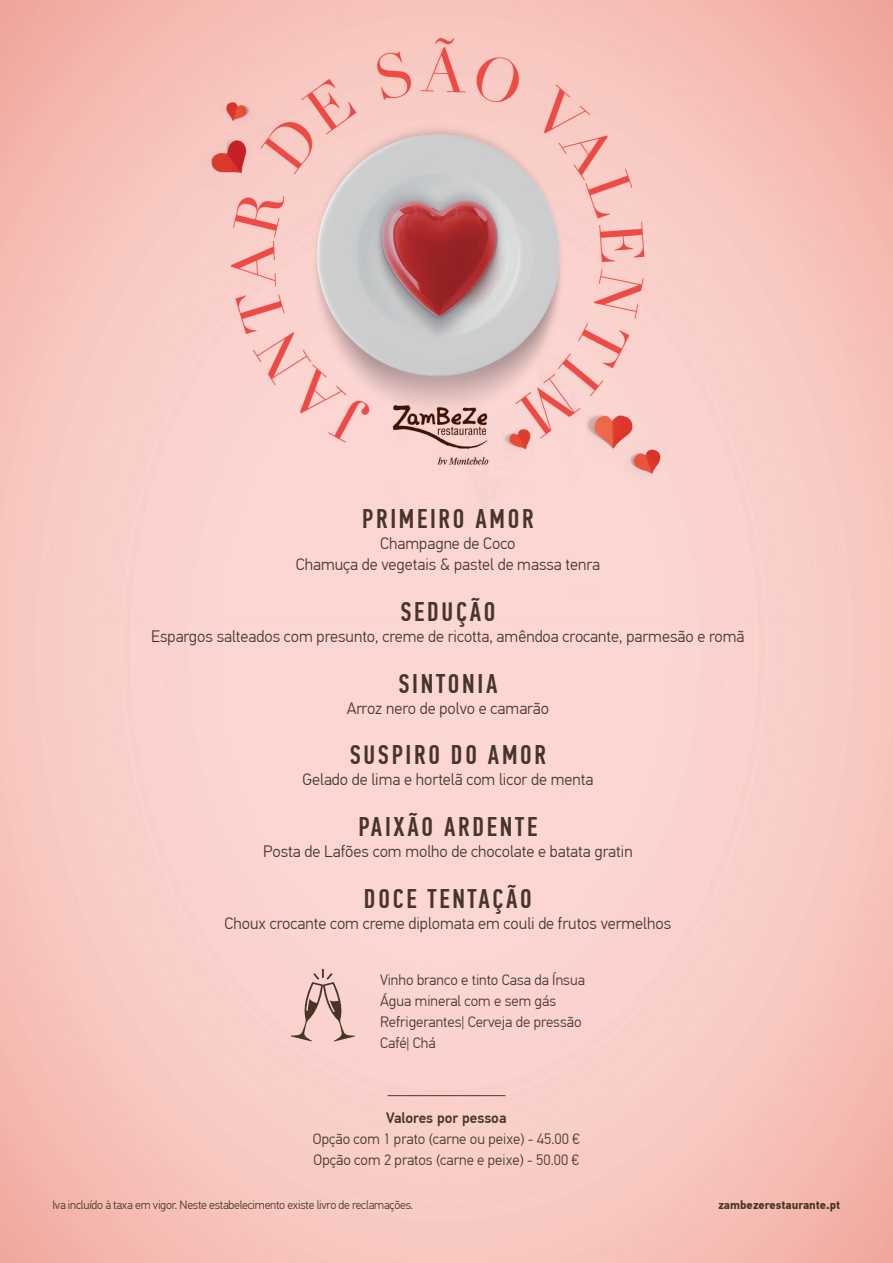
<style>
.page{position:relative;width:893px;height:1263px;background:#fff}
.page>*{position:absolute;margin:0;border:0;box-sizing:border-box;transform-origin:0 0}
.t1{font:500 27px "PF Din Text Comp Pro";letter-spacing:.1em;color:#473627}
.t2{font:300 16.5px/21px "PF Din Text Pro";color:#473627;text-align:center}
.t3{font:300 15px/21px "PF Din Text Pro";color:#473627}
.t4{font:500 15px "PF Din Text Pro";color:#473627}
.t5{font:300 12px "PF Din Text Pro";letter-spacing:-.02em;color:#473627}
.t6{font:700 12px "PF Din Text Pro";color:#473627}
</style>
<div class="page">
<img style="left:0;top:0;width:893px;height:1263px">
<svg style="left:291px;top:969px;width:64px;height:72px;background:#debab4"></svg>
<hr style="left:387px;top:1095px;width:118px;height:1px;background:#473627">
<h1 class="t1" style="left:362px;top:503px;width:173px">PRIMEIRO AMOR</h1>
<p class="t2" style="left:296px;top:533px;width:306px">Champagne de Coco<br>Chamuça de vegetais &amp; pastel de massa tenra</p>
<h1 class="t1" style="left:400px;top:596px;width:96px">SEDUÇÃO</h1>
<p class="t2" style="left:151px;top:626px;width:595px">Espargos salteados com presunto, creme de ricotta, amêndoa crocante, parmesão e romã</p>
<h1 class="t1" style="left:398px;top:668px;width:101px">SINTONIA</h1>
<p class="t2" style="left:347px;top:698px;width:204px">Arroz nero de polvo e camarão</p>
<h1 class="t1" style="left:350px;top:739px;width:198px">SUSPIRO DO AMOR</h1>
<p class="t2" style="left:302px;top:769px;width:292px">Gelado de lima e hortelã com licor de menta</p>
<h1 class="t1" style="left:358px;top:811px;width:180px">PAIXÃO ARDENTE</h1>
<p class="t2" style="left:263px;top:841px;width:371px">Posta de Lafões com molho de chocolate e batata gratin</p>
<h1 class="t1" style="left:364px;top:883px;width:169px">DOCE TENTAÇÃO</h1>
<p class="t2" style="left:225px;top:913px;width:448px">Choux crocante com creme diplomata em couli de frutos vermelhos</p>
<p class="t3" style="left:380px;top:970px;width:206px">Vinho branco e tinto Casa da Ínsua<br>Água mineral com e sem gás<br>Refrigerantes| Cerveja de pressão<br>Café| Chá</p>
<p class="t4" style="left:386px;top:1109px;width:122px">Valores por pessoa</p>
<p class="t3" style="left:313px;top:1129px;width:268px">Opção com 1 prato (carne ou peixe) - 45.00 €<br>Opção com 2 pratos (carne e peixe) - 50.00 €</p>
<p class="t5" style="left:52px;top:1198px;width:362px">Iva incluído à taxa em vigor. Neste estabelecimento existe livro de reclamações.</p>
<p class="t6" style="left:718px;top:1197px;width:123px">zambezerestaurante.pt</p>
</div>
